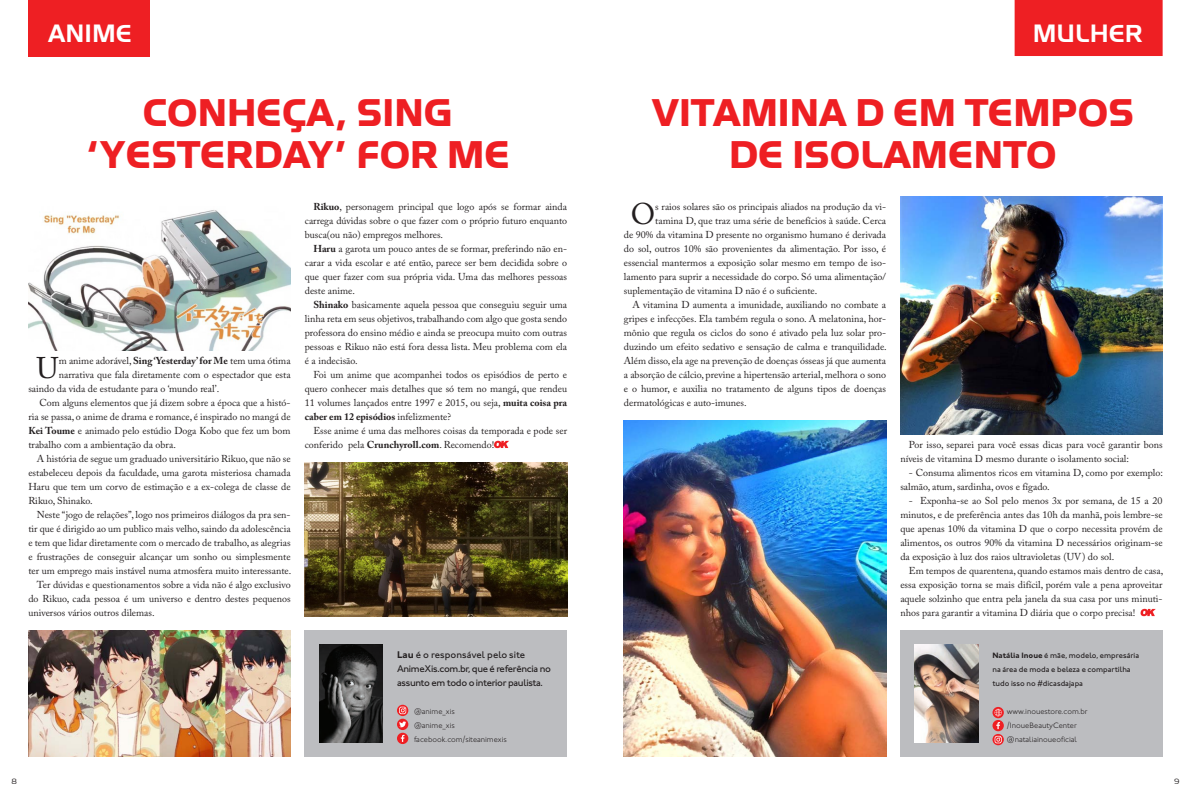
<style>
.page{position:relative;width:1191px;height:794px;background:#fff}
.page>*{position:absolute;margin:0;border:0;box-sizing:border-box;transform-origin:0 0}
.Headline_2{font:800 40px/42px "Handel Gothic ITCW02";color:#ee1f23;text-align:center}
.Corpo{font:29.7px "Adobe Caslon Pro";color:#231f20}
.t1{font:700 26px "Handel Gothic ITCW02";color:#fff}
.Corpo-2{font:10px/14px "Adobe Caslon Pro";color:#231f20;text-align:justify}
.Texto_sans_serif{font:500 10px/14px "Johnston ITC Std";letter-spacing:-.03em;color:#231f20}
.Texto_sans_serif-2{font:300 8px "Johnston ITC Std";color:#231f20}
.Texto_sans_serif-3{font:500 8px/14px "Johnston ITC Std";color:#231f20}
.t2{font:8px "Handel Gothic ITCW02";color:#231f20}
.s1{font-weight:700}
</style>
<div class="page">
<div style="left:1014px;top:0;width:148px;height:56px;background:#ee1f23"></div>
<div style="left:900px;top:630px;width:262px;height:126px;background:#bcbdc0"></div>
<svg style="left:992px;top:734px;width:11px;height:11px"></svg>
<svg style="left:994px;top:736px;width:7px;height:7px"></svg>
<div style="left:992px;top:720px;width:11px;height:11px;background:#ee1f23;border-radius:50%"></div>
<svg style="left:996px;top:722px;width:4px;height:7px"></svg>
<svg style="left:992px;top:707px;width:11px;height:11px"></svg>
<svg style="left:994px;top:709px;width:7px;height:7px"></svg>
<img style="left:914px;top:644px;width:64px;height:98px">
<img style="left:624px;top:420px;width:262px;height:336px">
<img style="left:900px;top:196px;width:262px;height:238px">
<svg style="left:1140px;top:609px;width:15px;height:7px"></svg>
<div style="left:28px;top:0;width:122px;height:56px;background:#ee1f23"></div>
<div style="left:305px;top:630px;width:262px;height:126px;background:#bcbdc0"></div>
<svg style="left:397px;top:732px;width:11px;height:12px"></svg>
<svg style="left:401px;top:735px;width:3px;height:7px"></svg>
<svg style="left:397px;top:704px;width:11px;height:12px"></svg>
<svg style="left:399px;top:706px;width:7px;height:8px"></svg>
<svg style="left:397px;top:718px;width:11px;height:12px"></svg>
<svg style="left:399px;top:721px;width:7px;height:6px"></svg>
<img style="left:319px;top:644px;width:64px;height:98px">
<img style="left:29px;top:210px;width:262px;height:140px">
<img style="left:28px;top:630px;width:263px;height:126px">
<svg style="left:494px;top:441px;width:15px;height:7px"></svg>
<img style="left:305px;top:462px;width:262px;height:154px">
<p class="t1" style="left:48px;top:18px;width:85px">ANIME</p>
<p class="Headline_2" style="left:86px;top:90px;width:426px">CONHEÇA, SING ‘YESTERDAY’ FOR ME</p>
<p class="Corpo" style="left:37px;top:350px;width:24px">U</p>
<p class="Corpo-2" style="left:59px;top:354px;width:233px">m anime adorável, <span class="s1">Sing ‘Yesterday’ for Me</span> tem uma ótima</p>
<p class="Corpo-2" style="left:59px;top:368px;width:233px">narrativa que fala diretamente com o espectador que esta</p>
<p class="Corpo-2" style="left:28px;top:382px;width:192px">saindo da vida de estudante para o ‘mundo real’.</p>
<p class="Corpo-2" style="left:28px;top:396px;width:264px;text-indent:11px">Com alguns elementos que já dizem sobre a época que a histó&shy;ria se passa, o anime de drama e romance, é inspirado no mangá de <span class="s1">Kei Toume</span> e animado pelo estúdio Doga Kobo que fez um bom trabalho com a ambientação da obra.</p>
<p class="Corpo-2" style="left:28px;top:452px;width:264px;text-indent:8px">A história de segue um graduado universitário Rikuo, que não se estabeleceu depois da faculdade, uma garota misteriosa chamada Haru que tem um corvo de estimação e a ex-colega de classe de Rikuo, Shinako.</p>
<p class="Corpo-2" style="left:28px;top:508px;width:264px;text-indent:8px">Neste “jogo de relações”, logo nos primeiros diálogos da pra sen&shy;tir que é dirigido ao um publico mais velho, saindo da adolescência e tem que lidar diretamente com o mercado de trabalho, as alegrias e frustrações de conseguir alcançar um sonho ou simplesmente ter um emprego mais instável numa atmosfera muito interessante.</p>
<p class="Corpo-2" style="left:28px;top:578px;width:264px;text-indent:8px">Ter dúvidas e questionamentos sobre a vida não é algo exclusivo do Rikuo, cada pessoa é um universo e dentro destes pequenos universos vários outros dilemas.</p>
<p class="Corpo-2" style="left:305px;top:200px;width:264px;text-indent:9px"><span class="s1">Rikuo</span>, personagem principal que logo após se formar ainda carrega dúvidas sobre o que fazer com o próprio futuro enquanto busca(ou não) empregos melhores.</p>
<p class="Corpo-2" style="left:305px;top:242px;width:264px;text-indent:8px"><span class="s1">Haru</span> a garota um pouco antes de se formar, preferindo não en&shy;carar a vida escolar e até então, parece ser bem decidida sobre o que quer fazer com sua própria vida. Uma das melhores pessoas deste anime.</p>
<p class="Corpo-2" style="left:305px;top:298px;width:264px;text-indent:8px"><span class="s1">Shinako</span> basicamente aquela pessoa que conseguiu seguir uma linha reta em seus objetivos, trabalhando com algo que gosta sendo professora do ensino médio e ainda se preocupa muito com outras pessoas e Rikuo não está fora dessa lista. Meu problema com ela é a indecisão.</p>
<p class="Corpo-2" style="left:305px;top:368px;width:264px;text-indent:8px">Foi um anime que acompanhei todos os episódios de perto e quero conhecer mais detalhes que só tem no mangá, que rendeu 11 volumes lançados entre 1997 e 2015, ou seja, <span class="s1">muita coisa pra caber em 12 episódios</span> infelizmente?</p>
<p class="Corpo-2" style="left:305px;top:424px;width:264px;text-indent:8px">Esse anime é uma das melhores coisas da temporada e pode ser conferido pela <span class="s1">Crunchyroll.com</span>. Recomendo!</p>
<p class="Texto_sans_serif" style="left:397px;top:648px;width:155px"><span class="s1">Lau</span> é o responsável pelo site<br>AnimeXis.com.br, que é referência no assunto em todo o interior paulista.</p>
<p class="Texto_sans_serif-2" style="left:414px;top:707px;width:42px">@anime_xis</p>
<p class="Texto_sans_serif-2" style="left:414px;top:721px;width:42px">@anime_xis</p>
<p class="Texto_sans_serif-2" style="left:414px;top:735px;width:94px">facebook.com/siteanimexis</p>
<p class="t1" style="left:1032px;top:18px;width:112px">MULHER</p>
<p class="Headline_2" style="left:651px;top:90px;width:484px">VITAMINA D EM TEMPOS<br>DE ISOLAMENTO</p>
<p class="Corpo" style="left:631px;top:196px;width:26px">O</p>
<p class="Corpo-2" style="left:655px;top:200px;width:232px">s raios solares são os principais aliados na produção da vi-</p>
<p class="Corpo-2" style="left:655px;top:214px;width:232px">tamina D, que traz uma série de benefícios à saúde. Cerca</p>
<p class="Corpo-2" style="left:624px;top:228px;width:264px">de 90% da vitamina D presente no organismo humano é derivada</p>
<p class="Corpo-2" style="left:624px;top:242px;width:264px">do sol, outros 10% são provenientes da alimentação. Por isso, é</p>
<p class="Corpo-2" style="left:624px;top:256px;width:264px">essencial mantermos a exposição solar mesmo em tempo de iso-</p>
<p class="Corpo-2" style="left:624px;top:270px;width:264px">lamento para suprir a necessidade do corpo. Só uma alimentação/</p>
<p class="Corpo-2" style="left:624px;top:284px;width:195px">suplementação de vitamina D não é o suficiente.</p>
<p class="Corpo-2" style="left:624px;top:298px;width:264px;text-indent:8px">A vitamina D aumenta a imunidade, auxiliando no combate a gripes e infecções. Ela também regula o sono. A melatonina, hor&shy;mônio que regula os ciclos do sono é ativado pela luz solar pro&shy;duzindo um efeito sedativo e sensação de calma e tranquilidade.<br>Além disso, ela age na prevenção de doenças ósseas já que aumenta a absorção de cálcio, previne a hipertensão arterial, melhora o sono e o humor, e auxilia no tratamento de alguns tipos de doenças dermatológicas e auto-imunes.</p>
<p class="Corpo-2" style="left:900px;top:438px;width:264px;text-indent:9px">Por isso, separei para você essas dicas para você garantir bons níveis de vitamina D mesmo durante o isolamento social:</p>
<p class="Corpo-2" style="left:900px;top:466px;width:264px;text-indent:8px">- Consuma alimentos ricos em vitamina D, como por exemplo: salmão, atum, sardinha, ovos e fígado.</p>
<p class="Corpo-2" style="left:900px;top:494px;width:264px;text-indent:8px">- Exponha-se ao Sol pelo menos 3x por semana, de 15 a 20 minutos, e de preferência antes das 10h da manhã, pois lembre-se que apenas 10% da vitamina D que o corpo necessita provém de alimentos, os outros 90% da vitamina D necessários originam-se da exposição à luz dos raios ultravioletas (UV) do sol.</p>
<p class="Corpo-2" style="left:900px;top:564px;width:264px;text-indent:8px">Em tempos de quarentena, quando estamos mais dentro de casa, essa exposição torna se mais difícil, porém vale a pena aproveitar aquele solzinho que entra pela janela da sua casa por uns minuti&shy;nhos para garantir a vitamina D diária que o corpo precisa!</p>
<p class="Texto_sans_serif-3" style="left:992px;top:648px;width:148px"><span class="s1">Natália Inoue</span> é mãe, modelo, empresária na área de moda e beleza e compartilha tudo isso no #dicasdajapa</p>
<p class="Texto_sans_serif-2" style="left:1006px;top:707px;width:82px">www.inouestore.com.br</p>
<p class="Texto_sans_serif-2" style="left:1006px;top:721px;width:72px">/InoueBeautyCenter</p>
<p class="Texto_sans_serif-2" style="left:1006px;top:735px;width:72px">@nataliainoueoficial</p>
<p class="t2" style="left:11px;top:777px;width:7px">8</p>
<p class="t2" style="left:1174px;top:777px;width:7px">9</p>
</div>
